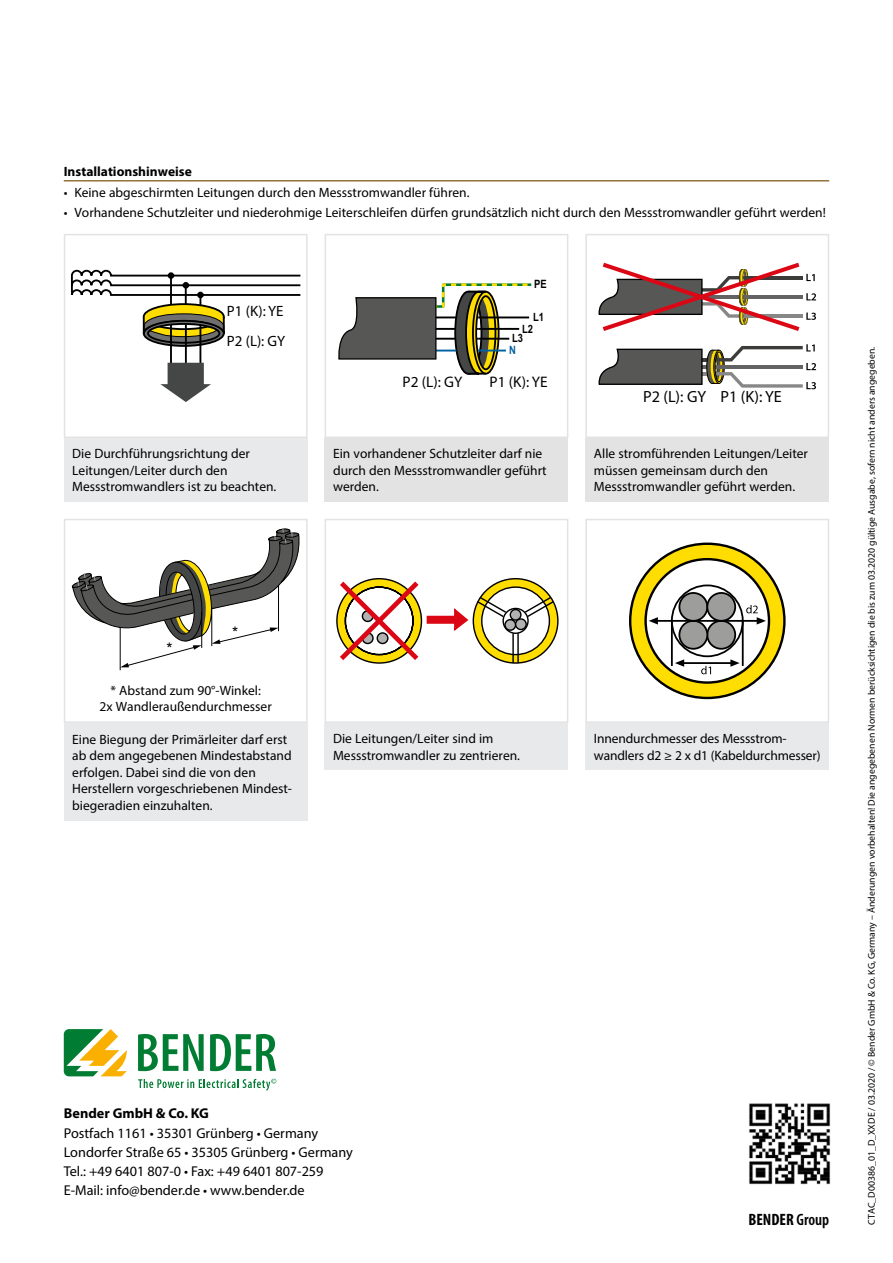
<style>
.page{position:relative;width:893px;height:1263px;background:#fff}
.page>*{position:absolute;margin:0;border:0;box-sizing:border-box;transform-origin:0 0}
.t1{font:700 condensed 16.5px "Myriad Pro";color:#000}
.t2{font:16.2px "Myriad Pro";color:#000}
.t3{font:15.75px "Arial";color:#000}
.t4{font:15.3px "Myriad Pro";color:#000}
.t5{font:15px/29.7px "Myriad Pro";color:#000}
.t6{font:14.25px/19px "Myriad Pro";color:#000}
.t7{font:700 14.25px "Myriad Pro";color:#000}
.t8{font:13.5px/16.5px "Myriad Pro";color:#000}
.t9{font:700 13.5px "Myriad Pro";color:#000}
.t10{font:700 11.55px/11.7px "Arial Narrow";color:#000}
.t11{font:700 11.55px "Arial Narrow";color:#0061a1}
.t12{font:9.75px "Myriad Pro";color:#000}
.s1{font-weight:600}
</style>
<div class="page">
<svg style="left:138px;top:1079px;width:138px;height:12px"></svg>
<svg style="left:138px;top:1034px;width:66px;height:37px"></svg>
<svg style="left:210px;top:1034px;width:66px;height:37px"></svg>
<svg style="left:64px;top:1029px;width:63px;height:47px"></svg>
<img style="left:749px;top:1103px;width:82px;height:82px">
<hr style="left:64px;top:180px;width:765px;height:1px;background:#754f0c">
<svg style="left:71px;top:270px;width:229px;height:132px"></svg>
<hr style="left:185px;top:284px;width:2px;height:21px;background:#000">
<hr style="left:170px;top:276px;width:2px;height:28px;background:#000">
<div style="left:64px;top:234px;width:244px;height:204px;border:2px solid #e3e3e3"></div>
<div style="left:64px;top:438px;width:244px;height:64px;background:#e8e9ea"></div>
<svg style="left:338px;top:283px;width:194px;height:92px"></svg>
<div style="left:325px;top:234px;width:243px;height:204px;border:2px solid #e3e3e3"></div>
<svg style="left:806px;top:312px;width:10px;height:8px"></svg>
<svg style="left:806px;top:293px;width:10px;height:7px"></svg>
<svg style="left:806px;top:274px;width:9px;height:7px"></svg>
<hr style="left:744px;top:276px;width:59px;height:3px;background:#3c3c3b">
<hr style="left:744px;top:295px;width:59px;height:4px;background:#646363">
<hr style="left:744px;top:314px;width:59px;height:4px;background:#878787">
<svg style="left:598px;top:263px;width:201px;height:68px"></svg>
<svg style="left:598px;top:344px;width:218px;height:45px"></svg>
<div style="left:585px;top:234px;width:244px;height:204px;border:2px solid #e3e3e3"></div>
<svg style="left:336px;top:578px;width:223px;height:86px"></svg>
<div style="left:325px;top:519px;width:243px;height:204px;border:2px solid #e3e3e3"></div>
<svg style="left:629px;top:542px;width:157px;height:157px"></svg>
<div style="left:585px;top:519px;width:244px;height:204px;border:2px solid #e3e3e3"></div>
<svg style="left:72px;top:528px;width:227px;height:142px"></svg>
<div style="left:64px;top:519px;width:244px;height:204px;border:2px solid #e3e3e3"></div>
<div style="left:325px;top:438px;width:243px;height:64px;background:#e3e3e3"></div>
<div style="left:585px;top:438px;width:244px;height:64px;background:#e3e3e3"></div>
<div style="left:64px;top:723px;width:244px;height:98px;background:#e8e9ea"></div>
<div style="left:325px;top:723px;width:243px;height:47px;background:#e8e9ea"></div>
<div style="left:585px;top:723px;width:244px;height:47px;background:#e8e9ea"></div>
<p class="t9" style="left:64px;top:163px;width:130px">Installationshinweise</p>
<p class="t8" style="left:64px;top:184px;width:407px">• Keine abgeschirmten Leitungen durch den Messstromwandler führen.</p>
<p class="t8" style="left:64px;top:204px;width:763px">• Vorhandene Schutzleiter und niederohmige Leiterschleifen dürfen grundsätzlich nicht durch den Messstromwandler geführt werden!</p>
<p class="t5" style="left:227px;top:296px;width:60px">P1 (K): YE<br>P2 (L): GY</p>
<p class="t8" style="left:72px;top:445px;width:206px">Die Durchführungsrichtung der<br>Leitungen/Leiter durch den<br>Messstromwandlers ist zu beachten.</p>
<p class="t10" style="left:534px;top:278px;width:14px">PE</p>
<p class="t10" style="left:522px;top:310px;width:23px;text-indent:11px">L1<br>L2</p>
<p class="t10" style="left:512px;top:332px;width:12px">L3</p>
<p class="t11" style="left:509px;top:341px;width:8px">N</p>
<p class="t4" style="left:403px;top:373px;width:61px">P2 (L): GY</p>
<p class="t4" style="left:490px;top:373px;width:59px">P1 (K): YE</p>
<p class="t2" style="left:643px;top:387px;width:140px">P2 (L): GY P1 (K): YE</p>
<p class="t8" style="left:333px;top:445px;width:215px">Ein vorhandener Schutzleiter darf nie durch den Messstromwandler geführt werden.</p>
<p class="t8" style="left:594px;top:445px;width:216px">Alle stromführenden Leitungen/Leiter müssen gemeinsam durch den<br>Messstromwandler geführt werden.</p>
<p class="t3" style="left:167px;top:638px;width:8px">*</p>
<p class="t3" style="left:232px;top:622px;width:8px">*</p>
<p class="t8" style="left:100px;top:682px;width:174px;text-align:center">* Abstand zum 90°-Winkel:<br>2x Wandleraußendurchmesser</p>
<p class="t8" style="left:72px;top:731px;width:221px">Eine Biegung der Primärleiter darf erst ab dem angegebenen Mindestabstand erfolgen. Dabei sind die von den Herstellern vorgeschriebenen Mindest&shy;biegeradien einzuhalten.</p>
<p class="t8" style="left:333px;top:730px;width:188px">Die Leitungen/Leiter sind im<br>Messstromwandler zu zentrieren.</p>
<p class="t8" style="left:594px;top:730px;width:228px">Innendurchmesser des Messstrom&shy;wandlers d2 ≥ 2 x d1 (Kabeldurchmesser)</p>
<p class="t7" style="left:64px;top:1104px;width:147px">Bender GmbH &amp; Co. KG</p>
<p class="t6" style="left:64px;top:1123px;width:291px">Postfach 1161 • 35301 Grünberg • Germany Londorfer Straße 65 • 35305 Grünberg • Germany Tel.: +49 6401 807-0 • Fax: +49 6401 807-259<br>E-Mail: info@bender.de • www.bender.de</p>
<p class="t1" style="left:748px;top:1209px;width:82px">BENDER <span class="s1">Group</span></p>
<p class="t12" style="left:865px;top:1225px;width:879px;rotate:-90deg">CTAC_D00386_01_D_XXDE / 03.2020 / © Bender GmbH &amp; Co. KG, Germany – Änderungen vorbehalten! Die angegebenen Normen berücksichtigen die bis zum 03.2020 gültige Ausgabe, sofern nicht anders angegeben.</p>
</div>
